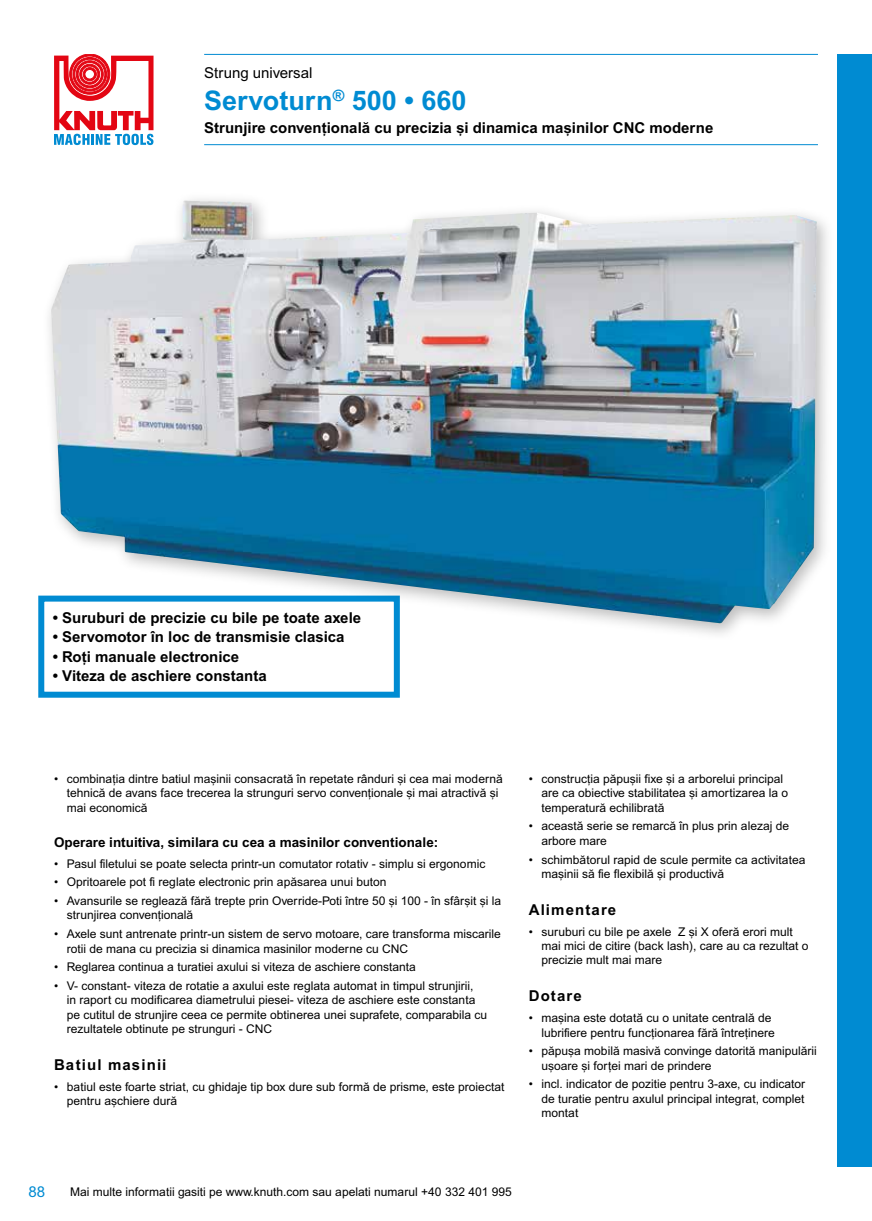
<style>
.page{position:relative;width:872px;height:1221px;background:#fff}
.page>*{position:absolute;margin:0;border:0;box-sizing:border-box;transform-origin:0 0}
.t1{font:700 27px "Arial MT Pro";color:#008bd2}
.t2{font:700 15px "Arial MT Pro";color:#000}
.t3{font:700 15px "Arial MT Pro";letter-spacing:.075em;color:#000}
.t4{font:15px "Arial MT Pro";color:#000}
.t5{font:15px "Arial MT Pro";color:#008bd2}
.t6{font:700 13.5px "Arial MT Pro";color:#000}
.t7{font:12px/14.4px "Arial MT Pro";color:#000}
</style>
<div class="page">
<div style="left:838px;top:54px;width:34px;height:1112px;background:#008bd2"></div>
<svg style="left:54px;top:54px;width:99px;height:91px"></svg>
<hr style="left:204px;top:54px;width:614px;height:1px;background:#008bd2">
<hr style="left:204px;top:144px;width:614px;height:1px;background:#008bd2">
<div style="left:38px;top:595px;width:362px;height:102px;background:#fff;border:6px solid #008bd2"></div>
<div style="left:41px;top:191px;width:793px;height:450px;background:#000;opacity:.26"></div>
<img style="left:51px;top:200px;width:766px;height:423px">
<p class="t4" style="left:204px;top:64px;width:110px">Strung universal</p>
<h1 class="t1" style="left:204px;top:84px;width:264px">Servoturn<sup>®</sup> 500 • 660</h1>
<p class="t2" style="left:204px;top:119px;width:511px">Strunjire convențională cu precizia și dinamica mașinilor CNC moderne</p>
<p class="t2" style="left:53px;top:608px;width:310px">• Suruburi de precizie cu bile pe toate axele</p>
<p class="t2" style="left:53px;top:628px;width:293px">• Servomotor în loc de transmisie clasica</p>
<p class="t2" style="left:53px;top:647px;width:188px">• Roți manuale electronice</p>
<p class="t2" style="left:53px;top:667px;width:215px">• Viteza de aschiere constanta</p>
<p class="t7" style="left:67px;top:772px;width:437px;text-indent:-13px">• combinația dintre batiul mașinii consacrată în repetate rânduri și cea mai modernă tehnică de avans face trecerea la strunguri servo convenționale și mai atractivă și mai economică</p>
<p class="t6" style="left:54px;top:834px;width:386px">Operare intuitiva, similara cu cea a masinilor conventionale:</p>
<p class="t7" style="left:54px;top:856px;width:433px">• Pasul filetului se poate selecta printr-un comutator rotativ - simplu si ergonomic</p>
<p class="t7" style="left:54px;top:875px;width:334px">• Opritoarele pot fi reglate electronic prin apăsarea unui buton</p>
<p class="t7" style="left:67px;top:894px;width:436px;text-indent:-13px">• Avansurile se reglează fără trepte prin Override-Poti între 50 și 100 - în sfârșit și la strunjirea convențională</p>
<p class="t7" style="left:67px;top:927px;width:435px;text-indent:-13px">• Axele sunt antrenate printr-un sistem de servo motoare, care transforma miscarile rotii de mana cu precizia si dinamica masinilor moderne cu CNC</p>
<p class="t7" style="left:54px;top:960px;width:363px">• Reglarea continua a turatiei axului si viteza de aschiere constanta</p>
<p class="t7" style="left:67px;top:978px;width:422px;text-indent:-13px">• V- constant- viteza de rotatie a axului este reglata automat in timpul strunjirii,<br>in raport cu modificarea diametrului piesei- viteza de aschiere este constanta pe cutitul de strunjire ceea ce permite obtinerea unei suprafete, comparabila cu rezultatele obtinute pe strunguri - CNC</p>
<p class="t3" style="left:54px;top:1055px;width:114px">Batiul masinii</p>
<p class="t7" style="left:67px;top:1079px;width:439px;text-indent:-13px">• batiul este foarte striat, cu ghidaje tip box dure sub formă de prisme, este proiectat pentru așchiere dură</p>
<p class="t7" style="left:541px;top:772px;width:248px;text-indent:-13px">• construcția păpușii fixe și a arborelui principal are ca obiective stabilitatea și amortizarea la o temperatură echilibrată</p>
<p class="t7" style="left:541px;top:819px;width:249px;text-indent:-13px">• această serie se remarcă în plus prin alezaj de arbore mare</p>
<p class="t7" style="left:541px;top:852px;width:265px;text-indent:-13px">• schimbătorul rapid de scule permite ca activitatea mașinii să fie flexibilă și productivă</p>
<p class="t3" style="left:529px;top:900px;width:89px">Alimentare</p>
<p class="t7" style="left:541px;top:924px;width:269px;text-indent:-13px">• suruburi cu bile pe axele Z și X oferă erori mult mai mici de citire (back lash), care au ca rezultat o precizie mult mai mare</p>
<p class="t2" style="left:529px;top:986px;width:54px">Dotare</p>
<p class="t7" style="left:529px;top:1011px;width:248px;text-align:right">• mașina este dotată cu o unitate centrală de lubrifiere pentru funcționarea fără întreținere</p>
<p class="t7" style="left:541px;top:1044px;width:277px;text-indent:-13px">• păpușa mobilă masivă convinge datorită manipulării ușoare și forței mari de prindere</p>
<p class="t7" style="left:541px;top:1077px;width:265px;text-align:justify;text-indent:-13px">• incl. indicator de pozitie pentru 3-axe, cu indicator de turatie pentru axulul principal integrat, complet montat</p>
<p class="t5" style="left:28px;top:1182px;width:18px">88</p>
<p class="t7" style="left:70px;top:1184px;width:443px">Mai multe informatii gasiti pe www.knuth.com sau apelati numarul +40 332 401 995</p>
</div>
